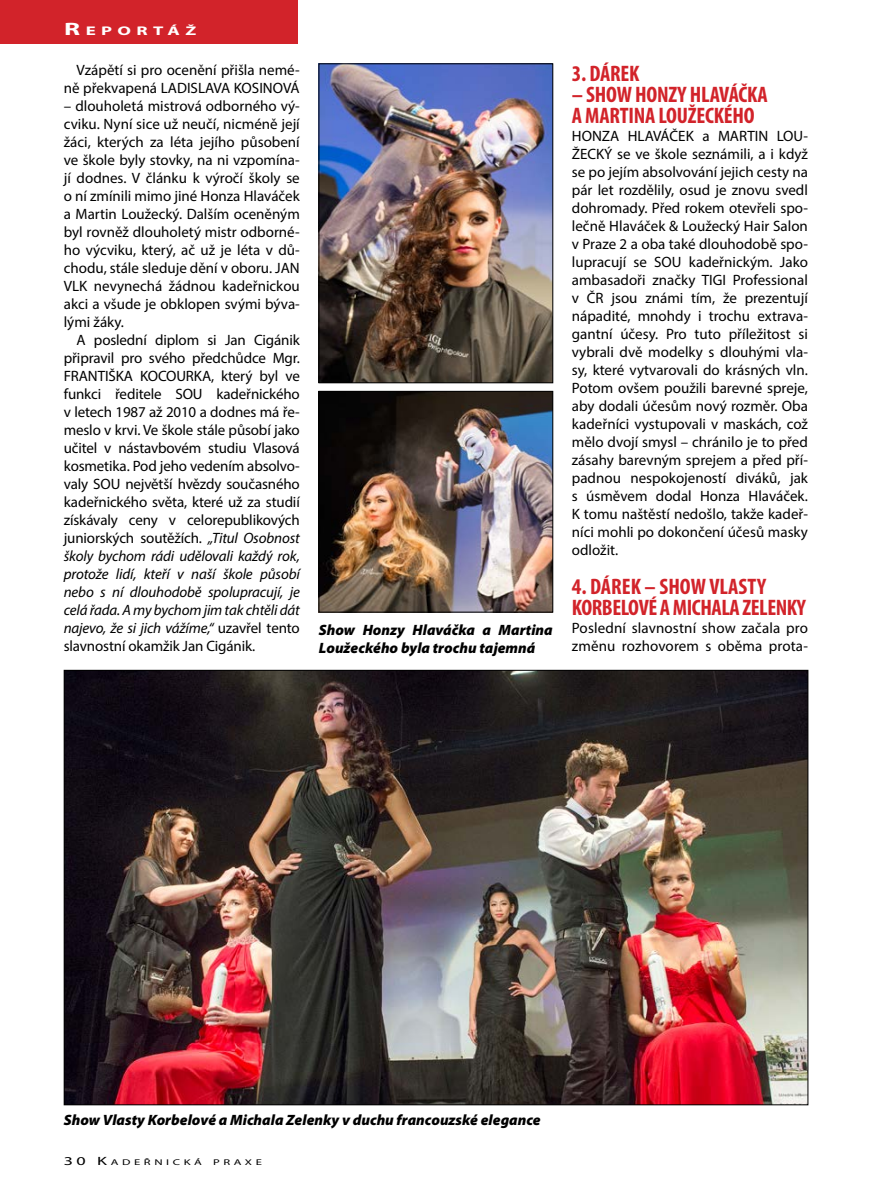
<style>
.page{position:relative;width:893px;height:1191px;background:#fff}
.page>*{position:absolute;margin:0;border:0;box-sizing:border-box;transform-origin:0 0}
.t1{font:700 condensed 22.5px/21px "Myriad Pro";letter-spacing:-.01em;color:#d2232a}
.t2{font:15px/18px "Myriad Pro";color:#000;text-align:justify}
.t3{font:italic 900 15px/18px "Myriad Pro";color:#000}
.t4{font:700 12.6px "Myriad Pro";letter-spacing:.285em;color:#fff;scale:1.5 1}
.t5{font:8.4px "Myriad Pro";letter-spacing:.285em;color:#000;scale:1.5 1}
.s1{font-size:18px}
.s2{font-style:italic}
.s3{font-size:12px}
</style>
<div class="page">
<div style="left:0;top:0;width:298px;height:44px;background:#d2232a"></div>
<img style="left:321px;top:65px;width:230px;height:316px">
<div style="left:319px;top:63px;width:234px;height:320px;border:1px solid #000"></div>
<img style="left:321px;top:393px;width:230px;height:217px">
<div style="left:319px;top:391px;width:234px;height:221px;border:1px solid #000"></div>
<img style="left:66px;top:672px;width:740px;height:431px">
<p class="t4" style="left:64px;top:23px;width:90px"><span class="s1">r</span>EPORTÁŽ</p>
<p class="t2" style="left:64px;top:61px;width:238px;text-align:right">Vzápětí si pro ocenění přišla nemé&shy;ně překvapená LADISLAVA KOSINOVÁ</p>
<p class="t2" style="left:64px;top:97px;width:238px">– dlouholetá mistrová odborného vý&shy;cviku. Nyní sice už neučí, nicméně její žáci, kterých za léta jejího působení ve škole byly stovky, na ni vzpomína&shy;jí dodnes. V článku k výročí školy se o ní zmínili mimo jiné Honza Hlaváček a Martin Loužecký. Dalším oceněným byl rovněž dlouholetý mistr odborné&shy;ho výcviku, který, ač už je léta v dů&shy;chodu, stále sleduje dění v oboru. JAN VLK nevynechá žádnou kadeřnickou akci a všude je obklopen svými býva&shy;lými žáky.</p>
<p class="t2" style="left:64px;top:331px;width:238px;text-indent:13px">A poslední diplom si Jan Cigánik připravil pro svého předchůdce Mgr.<br>FRANTIŠKA KOCOURKA, který byl ve funkci ředitele SOU kadeřnického v letech 1987 až 2010 a dodnes má ře&shy;meslo v krvi. Ve škole stále působí jako učitel v nástavbovém studiu Vlasová kosmetika. Pod jeho vedením absolvo&shy;valy SOU největší hvězdy současného kadeřnického světa, které už za studií získávaly ceny v celorepublikových juniorských soutěžích. <span class="s2">„Titul Osobnost školy bychom rádi udělovali každý rok, protože lidí, kteří v naší škole působí nebo s ní dlouhodobě spolupracují, je celá řada. A my bychom jim tak chtěli dát najevo, že si jich vážíme,“</span> uzavřel tento slavnostní okamžik Jan Cigánik.</p>
<p class="t3" style="left:319px;top:620px;width:235px">Show Honzy Hlaváčka a Martina<br>Loužeckého byla trochu tajemná</p>
<h1 class="t1" style="left:572px;top:62px;width:69px">3. DÁREK</h1>
<h1 class="t1" style="left:572px;top:83px;width:197px">– SHOW HONZY HLAVÁČKA<br>A MARTINA LOUŽECKÉHO</h1>
<p class="t2" style="left:572px;top:126px;width:238px">HONZA HLAVÁČEK a MARTIN LOU-ŽECKÝ se ve škole seznámili, a i když se po jejím absolvování jejich cesty na pár let rozdělily, osud je znovu svedl dohromady. Před rokem otevřeli spo&shy;lečně Hlaváček &amp; Loužecký Hair Salon v Praze 2 a oba také dlouhodobě spo&shy;lupracují se SOU kadeřnickým. Jako ambasadoři značky TIGI Professional v ČR jsou známi tím, že prezentují nápadité, mnohdy i trochu extrava&shy;gantní účesy. Pro tuto příležitost si vybrali dvě modelky s dlouhými vla&shy;sy, které vytvarovali do krásných vln.<br>Potom ovšem použili barevné spreje, aby dodali účesům nový rozměr. Oba kadeřníci vystupovali v maskách, což mělo dvojí smysl – chránilo je to před zásahy barevným sprejem a před pří&shy;padnou nespokojeností diváků, jak s úsměvem dodal Honza Hlaváček.<br>K tomu naštěstí nedošlo, takže kadeř&shy;níci mohli po dokončení účesů masky odložit.</p>
<h1 class="t1" style="left:572px;top:575px;width:235px">4. DÁREK – SHOW VLASTY<br>KORBELOVÉ A MICHALA ZELENKY</h1>
<p class="t2" style="left:572px;top:618px;width:238px">Poslední slavnostní show začala pro změnu rozhovorem s oběma prota-</p>
<p class="t3" style="left:64px;top:1110px;width:478px">Show Vlasty Korbelové a Michala Zelenky v duchu francouzské elegance</p>
<p class="t5" style="left:64px;top:1157px;width:94px"><span class="s3">30 K</span>ADEŘNICKÁ</p>
<p class="t5" style="left:213px;top:1157px;width:34px">PRAXE</p>
</div>
